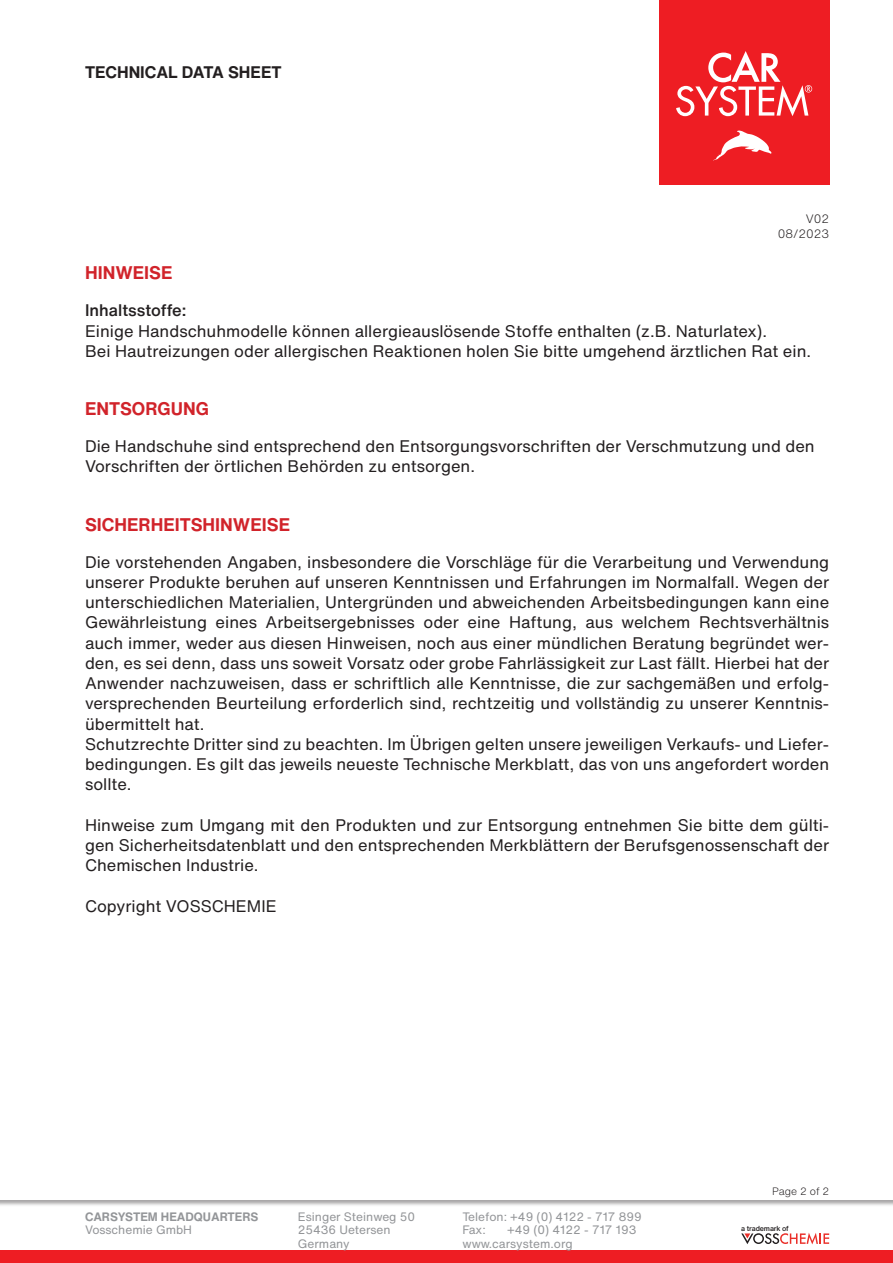
<style>
.page{position:relative;width:893px;height:1263px;background:#fff}
.page>*{position:absolute;margin:0;border:0;box-sizing:border-box;transform-origin:0 0}
.t1{font:700 18px "Helvetica Now Text";color:#d1232a}
.t2{font:16.5px/20.2px "Helvetica Now Text";color:#231f20;text-align:justify}
.t3{font:700 16.5px "Helvetica Now Text";color:#231f20}
.t4{font:500 16.5px "Helvetica Now Text";color:#231f20}
.AdressBlock{font:12px "Helvetica Now Text";color:#939598}
.AdressBlock_Head{font:700 12px "Helvetica Now Text";color:#939598}
.t5{font:300 12px "Helvetica Now Text";color:#231f20}
.t6{font:300 10.5px "Helvetica Now Text";color:#231f20}
.t7{font:500 7.2px "Helvetica Now Text";letter-spacing:-.02em;color:#231f20}
</style>
<div class="page">
<div style="left:0;top:1198px;width:893px;height:65px;background:#231f20;opacity:.4"></div>
<div style="left:0;top:1250px;width:893px;height:13px;background:#ee1d23"></div>
<svg style="left:741px;top:1233px;width:88px;height:11px"></svg>
<div style="left:659px;top:0;width:170px;height:185px;background:#ee1d23"></div>
<svg style="left:676px;top:51px;width:136px;height:65px"></svg>
<svg style="left:714px;top:131px;width:57px;height:29px"></svg>
<p class="t3" style="left:85px;top:60px;width:198px">TECHNICAL DATA SHEET</p>
<p class="t5" style="left:806px;top:210px;width:25px">V02</p>
<p class="t5" style="left:778px;top:224px;width:53px">08/2023</p>
<p class="t1" style="left:85px;top:259px;width:89px">HINWEISE</p>
<p class="t4" style="left:85px;top:298px;width:103px">Inhaltsstoffe:</p>
<p class="t2" style="left:85px;top:320px;width:683px">Einige Handschuhmodelle können allergieauslösende Stoffe enthalten (z.B. Naturlatex).</p>
<p class="t2" style="left:85px;top:340px;width:728px">Bei Hautreizungen oder allergischen Reaktionen holen Sie bitte umgehend ärztlichen Rat ein.</p>
<p class="t1" style="left:85px;top:395px;width:126px">ENTSORGUNG</p>
<p class="t2" style="left:85px;top:436px;width:731px">Die Handschuhe sind entsprechend den Entsorgungsvorschriften der Verschmutzung und den<br>Vorschriften der örtlichen Behörden zu entsorgen.</p>
<p class="t1" style="left:85px;top:511px;width:207px">SICHERHEITSHINWEISE</p>
<p class="t2" style="left:85px;top:551px;width:746px">Die vorstehenden Angaben, insbesondere die Vorschläge für die Verarbeitung und Verwendung unserer Produkte beruhen auf unseren Kenntnissen und Erfahrungen im Normalfall. Wegen der unterschiedlichen Materialien, Untergründen und abweichenden Arbeitsbedingungen kann eine Gewährleistung eines Arbeitsergebnisses oder eine Haftung, aus welchem Rechtsverhältnis auch immer, weder aus diesen Hinweisen, noch aus einer mündlichen Beratung begründet wer&shy;den, es sei denn, dass uns soweit Vorsatz oder grobe Fahrlässigkeit zur Last fällt. Hierbei hat der Anwender nachzuweisen, dass er schriftlich alle Kenntnisse, die zur sachgemäßen und erfolg&shy;versprechenden Beurteilung erforderlich sind, rechtzeitig und vollständig zu unserer Kenntnis&shy;übermittelt hat.</p>
<p class="t2" style="left:85px;top:733px;width:746px">Schutzrechte Dritter sind zu beachten. Im Übrigen gelten unsere jeweiligen Verkaufs- und Liefer&shy;bedingungen. Es gilt das jeweils neueste Technische Merkblatt, das von uns angefordert worden sollte.</p>
<p class="t2" style="left:85px;top:814px;width:746px">Hinweise zum Umgang mit den Produkten und zur Entsorgung entnehmen Sie bitte dem gülti&shy;gen Sicherheitsdatenblatt und den entsprechenden Merkblättern der Berufsgenossenschaft der Chemischen Industrie.</p>
<p class="t2" style="left:85px;top:895px;width:193px">Copyright VOSSCHEMIE</p>
<p class="AdressBlock_Head" style="left:85px;top:1207px;width:175px">CARSYSTEM HEADQUARTERS</p>
<p class="AdressBlock" style="left:85px;top:1221px;width:109px">Vosschemie GmbH</p>
<p class="AdressBlock" style="left:298px;top:1207px;width:119px">Esinger Steinweg 50</p>
<p class="AdressBlock" style="left:298px;top:1221px;width:94px">25436 Uetersen</p>
<p class="AdressBlock" style="left:298px;top:1234px;width:53px">Germany</p>
<p class="AdressBlock" style="left:462px;top:1207px;width:181px">Telefon: +49 (0) 4122 - 717 899</p>
<p class="AdressBlock" style="left:462px;top:1221px;width:25px">Fax:</p>
<p class="AdressBlock" style="left:507px;top:1221px;width:131px">+49 (0) 4122 - 717 193</p>
<p class="AdressBlock" style="left:462px;top:1234px;width:112px">www.carsystem.org</p>
<p class="t6" style="left:772px;top:1183px;width:59px">Page 2 of 2</p>
<p class="t7" style="left:741px;top:1223px;width:49px">a trademark of</p>
</div>
